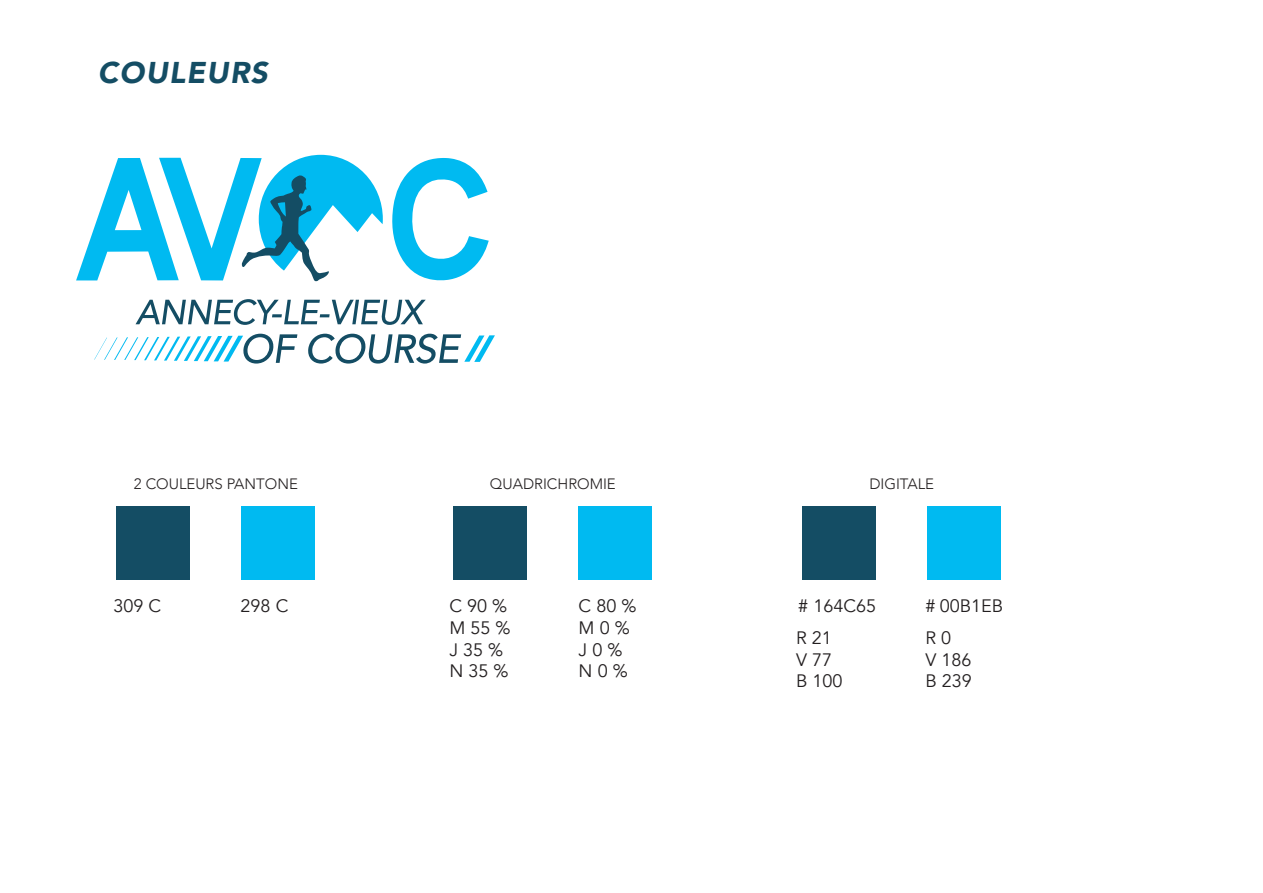
<style>
.page{position:relative;width:1263px;height:893px;background:#fff}
.page>*{position:absolute;margin:0;border:0;box-sizing:border-box;transform-origin:0 0}
.t1{font:italic 900 30px "Avenir";letter-spacing:.04em;color:#144d64}
.t2{font:18px "Avenir";color:#231f20}
.t3{font:300 15px "Avenir";color:#231f20}
</style>
<div class="page">
<svg style="left:392px;top:158px;width:97px;height:123px"></svg>
<svg style="left:76px;top:155px;width:307px;height:126px"></svg>
<svg style="left:136px;top:299px;width:290px;height:26px"></svg>
<svg style="left:94px;top:334px;width:203px;height:30px"></svg>
<svg style="left:308px;top:334px;width:187px;height:30px"></svg>
<div style="left:117px;top:506px;width:73px;height:74px;background:#144d64"></div>
<div style="left:454px;top:506px;width:73px;height:74px;background:#144d64"></div>
<div style="left:802px;top:506px;width:74px;height:74px;background:#144d64"></div>
<div style="left:242px;top:506px;width:73px;height:74px;background:#00baf1"></div>
<div style="left:579px;top:506px;width:73px;height:74px;background:#00baf1"></div>
<div style="left:927px;top:506px;width:74px;height:74px;background:#00baf1"></div>
<p class="t1" style="left:98px;top:48px;width:172px">COULEURS</p>
<p class="t3" style="left:134px;top:475px;width:165px">2 COULEURS PANTONE</p>
<p class="t3" style="left:490px;top:475px;width:127px">QUADRICHROMIE</p>
<p class="t3" style="left:869px;top:475px;width:66px">DIGITALE</p>
<p class="t2" style="left:114px;top:595px;width:49px">309 C</p>
<p class="t2" style="left:241px;top:595px;width:49px">298 C</p>
<p class="t2" style="left:449px;top:595px;width:59px">C 90 %</p>
<p class="t2" style="left:798px;top:595px;width:79px"># 164C65</p>
<p class="t2" style="left:925px;top:595px;width:79px"># 00B1EB</p>
<p class="t2" style="left:449px;top:617px;width:63px">M 55 %</p>
<p class="t2" style="left:449px;top:639px;width:55px">J 35 %</p>
<p class="t2" style="left:449px;top:660px;width:61px">N 35 %</p>
<p class="t2" style="left:579px;top:595px;width:59px">C 80 %</p>
<p class="t2" style="left:579px;top:617px;width:53px">M 0 %</p>
<p class="t2" style="left:579px;top:639px;width:45px">J 0 %</p>
<p class="t2" style="left:579px;top:660px;width:51px">N 0 %</p>
<p class="t2" style="left:796px;top:627px;width:37px">R 21</p>
<p class="t2" style="left:796px;top:649px;width:38px">V 77</p>
<p class="t2" style="left:796px;top:670px;width:48px">B 100</p>
<p class="t2" style="left:925px;top:627px;width:27px">R 0</p>
<p class="t2" style="left:925px;top:649px;width:48px">V 186</p>
<p class="t2" style="left:925px;top:670px;width:48px">B 239</p>
</div>
